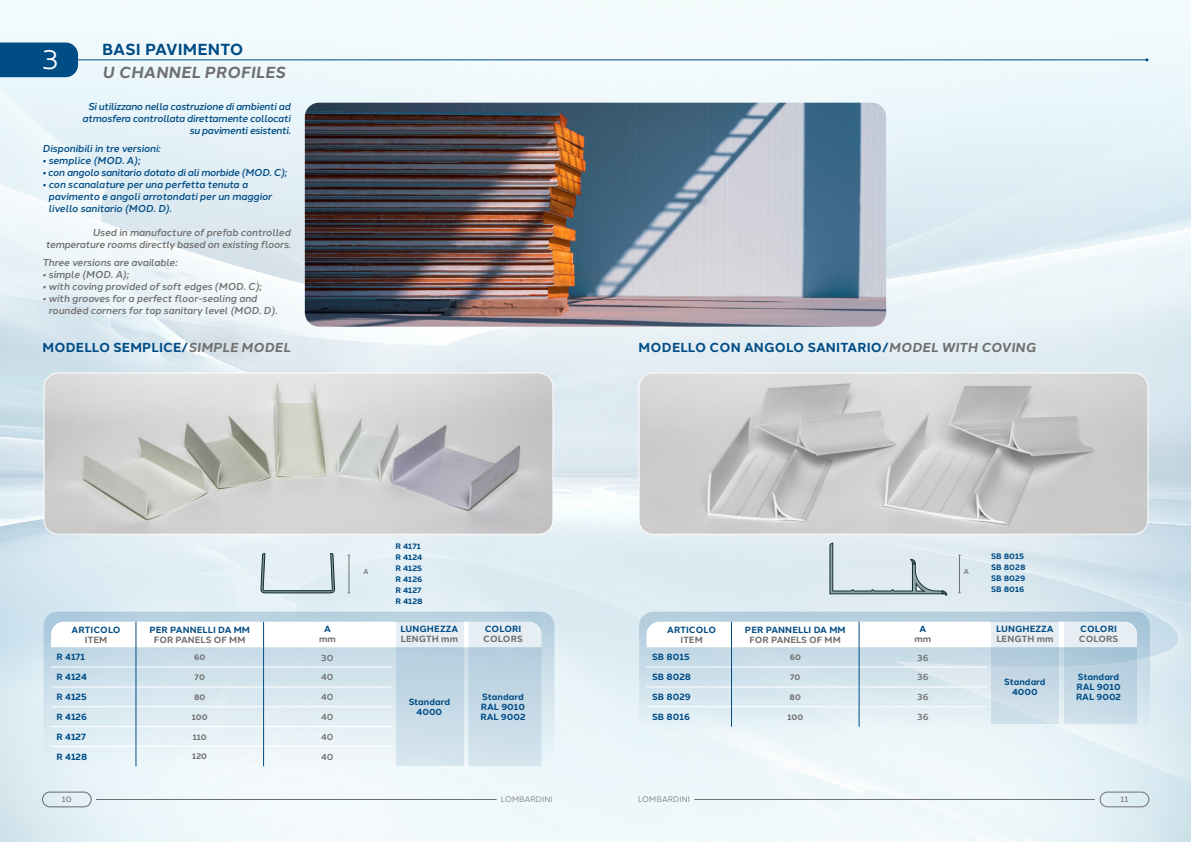
<style>
.page{position:relative;width:1191px;height:842px;background:#fff}
.page>*{position:absolute;margin:0;border:0;box-sizing:border-box;transform-origin:0 0}
.t1{font:27.5px "Halcom";color:#fff}
.t2{font:italic 700 16px "Halcom";letter-spacing:.01em;color:#706f6f}
.t3{font:700 16px "Halcom";letter-spacing:.01em;color:#004c85}
.t4{font:700 13px "Halcom";letter-spacing:.01em;color:#004c85}
.t5{font:italic 500 10px/12px "Halcom";letter-spacing:-.01em;color:#706f6f;text-align:right}
.t6{font:italic 500 10px/12px "Halcom";letter-spacing:-.03em;color:#004c85;text-align:right}
.t7{font:italic 500 10px/12px "Halcom";letter-spacing:-.01em;color:#004c85}
.t8{font:700 9px/10px "Halcom";color:#004c85;text-align:center}
.t9{font:700 9px "Halcom";letter-spacing:.005em;color:#706f6f}
.t10{font:500 9px "Halcom";color:#706f6f}
.t11{font:700 8px/11px "Halcom";color:#004c85}
.t12{font:700 8px "Halcom";color:#706f6f}
.t13{font:8px "Halcom";letter-spacing:.01em;color:#706f6f}
.t14{font:8px "Halcom";color:#706f6f}
.t15{font:500 7px "Halcom";color:#706f6f}
.s1{font-style:italic;color:#706f6f}
</style>
<div class="page">
<div style="left:0;top:43px;width:78px;height:34px;background:#004c85"></div>
<hr style="left:75px;top:59px;width:1072px;height:1px;background:#004c85">
<img style="left:305px;top:103px;width:581px;height:224px">
<svg style="left:261px;top:553px;width:74px;height:43px;background:#cad9de"></svg>
<svg style="left:829px;top:543px;width:118px;height:53px;background:#ccd9df"></svg>
<img style="left:44px;top:373px;width:509px;height:161px">
<div style="left:44px;top:372px;width:509px;height:163px;border:1px solid #fff;border-radius:14px"></div>
<img style="left:639px;top:373px;width:509px;height:161px">
<div style="left:638px;top:372px;width:510px;height:163px;border:1px solid #fff;border-radius:14px"></div>
<div style="left:44px;top:612px;width:510px;height:154px;background:linear-gradient(to bottom,#b2cddd,#ebf6f9);border-radius:14px"></div>
<div style="left:639px;top:612px;width:511px;height:119px;background:linear-gradient(to bottom,#a8c5d8,#e5f1f6);border-radius:14px"></div>
<svg style="left:51px;top:622px;width:490px;height:144px"></svg>
<svg style="left:646px;top:622px;width:491px;height:105px"></svg>
<hr style="left:349px;top:555px;width:1px;height:38px;background:#706f6f">
<hr style="left:959px;top:555px;width:1px;height:38px;background:#706f6f">
<div style="left:42px;top:792px;width:49px;height:15px;border:1px solid #706f6f;border-radius:7px"></div>
<hr style="left:96px;top:799px;width:401px;height:1px;background:#706f6f">
<hr style="left:694px;top:799px;width:400px;height:1px;background:#706f6f">
<div style="left:1100px;top:792px;width:49px;height:15px;border:1px solid #706f6f;border-radius:7px"></div>
<h2 class="t3" style="left:102px;top:36px;width:143px">BASI PAVIMENTO</h2>
<h1 class="t1" style="left:42px;top:38px;width:19px">3</h1>
<h2 class="t2" style="left:102px;top:59px;width:185px">U CHANNEL PROFILES</h2>
<p class="t6" style="left:82px;top:100px;width:210px">Si utilizzano nella costruzione di ambienti ad atmosfera controllata direttamente collocati su pavimenti esistenti.</p>
<p class="t7" style="left:43px;top:142px;width:119px">Disponibili in tre versioni:</p>
<p class="t7" style="left:43px;top:154px;width:99px">• semplice (MOD. A);</p>
<p class="t6" style="left:43px;top:166px;width:246px">• con angolo sanitario dotato di ali morbide (MOD. C);</p>
<p class="t7" style="left:49px;top:178px;width:225px;text-indent:-6px">• con scanalature per una perfetta tenuta a pavimento e angoli arrotondati per un maggior livello sanitario (MOD. D).</p>
<p class="t5" style="left:46px;top:226px;width:246px">Used in manufacture of prefab controlled temperature rooms directly based on existing floors.</p>
<p class="t5" style="left:43px;top:256px;width:136px">Three versions are available:</p>
<p class="t5" style="left:43px;top:268px;width:88px">• simple (MOD. A);</p>
<p class="t5" style="left:43px;top:280px;width:220px">• with coving provided of soft edges (MOD. C);</p>
<p class="t5" style="left:49px;top:292px;width:230px;text-align:left;text-indent:-6px">• with grooves for a perfect floor-sealing and rounded corners for top sanitary level (MOD. D).</p>
<h3 class="t4" style="left:43px;top:337px;width:249px">MODELLO SEMPLICE/<span class="s1">SIMPLE MODEL</span></h3>
<h3 class="t4" style="left:638px;top:337px;width:399px">MODELLO CON ANGOLO SANITARIO/<span class="s1">MODEL WITH COVING</span></h3>
<p class="t11" style="left:395px;top:540px;width:29px">R 4171<br>R 4124<br>R 4125<br>R 4126<br>R 4127<br>R 4128</p>
<p class="t11" style="left:991px;top:550px;width:36px">SB 8015<br>SB 8028<br>SB 8029<br>SB 8016</p>
<p class="t15" style="left:363px;top:565px;width:7px">A</p>
<p class="t15" style="left:963px;top:565px;width:7px">A</p>
<p class="t8" style="left:72px;top:624px;width:51px">ARTICOLO</p>
<p class="t9" style="left:85px;top:632px;width:24px">ITEM</p>
<p class="t8" style="left:149px;top:624px;width:102px">PER PANNELLI DA MM</p>
<p class="t9" style="left:154px;top:632px;width:93px">FOR PANELS OF MM</p>
<p class="t8" style="left:324px;top:624px;width:8px">A</p>
<p class="t9" style="left:319px;top:632px;width:18px">mm</p>
<p class="t8" style="left:400px;top:624px;width:59px">LUNGHEZZA</p>
<p class="t9" style="left:401px;top:632px;width:59px">LENGTH mm</p>
<p class="t8" style="left:485px;top:624px;width:38px">COLORI</p>
<p class="t9" style="left:483px;top:632px;width:41px">COLORS</p>
<p class="t8" style="left:667px;top:624px;width:51px">ARTICOLO</p>
<p class="t9" style="left:680px;top:632px;width:24px">ITEM</p>
<p class="t8" style="left:745px;top:624px;width:102px">PER PANNELLI DA MM</p>
<p class="t9" style="left:749px;top:632px;width:93px">FOR PANELS OF MM</p>
<p class="t8" style="left:919px;top:624px;width:8px">A</p>
<p class="t9" style="left:914px;top:632px;width:18px">mm</p>
<p class="t8" style="left:996px;top:624px;width:59px">LUNGHEZZA</p>
<p class="t9" style="left:996px;top:632px;width:59px">LENGTH mm</p>
<p class="t8" style="left:1080px;top:624px;width:38px">COLORI</p>
<p class="t9" style="left:1078px;top:632px;width:41px">COLORS</p>
<p class="t8" style="left:57px;top:652px;width:30px">R 4171</p>
<p class="t12" style="left:194px;top:651px;width:13px">60</p>
<p class="t10" style="left:321px;top:650px;width:14px">30</p>
<p class="t8" style="left:652px;top:652px;width:39px">SB 8015</p>
<p class="t12" style="left:789px;top:651px;width:13px">60</p>
<p class="t10" style="left:917px;top:650px;width:13px">36</p>
<p class="t8" style="left:57px;top:671px;width:32px">R 4124</p>
<p class="t12" style="left:195px;top:671px;width:12px">70</p>
<p class="t10" style="left:321px;top:670px;width:14px">40</p>
<p class="t8" style="left:57px;top:691px;width:32px">R 4125</p>
<p class="t12" style="left:194px;top:691px;width:13px">80</p>
<p class="t10" style="left:321px;top:690px;width:14px">40</p>
<p class="t8" style="left:57px;top:711px;width:32px">R 4126</p>
<p class="t12" style="left:192px;top:710px;width:17px">100</p>
<p class="t10" style="left:321px;top:710px;width:14px">40</p>
<p class="t8" style="left:57px;top:731px;width:31px">R 4127</p>
<p class="t12" style="left:193px;top:730px;width:16px">110</p>
<p class="t10" style="left:321px;top:729px;width:14px">40</p>
<p class="t8" style="left:57px;top:751px;width:32px">R 4128</p>
<p class="t12" style="left:192px;top:750px;width:16px">120</p>
<p class="t10" style="left:321px;top:749px;width:14px">40</p>
<p class="t8" style="left:409px;top:696px;width:43px">Standard<br>4000</p>
<p class="t8" style="left:480px;top:691px;width:47px;text-align:left">Standard<br>RAL 9010<br>RAL 9002</p>
<p class="t8" style="left:652px;top:671px;width:40px">SB 8028</p>
<p class="t12" style="left:790px;top:671px;width:12px">70</p>
<p class="t10" style="left:917px;top:670px;width:13px">36</p>
<p class="t8" style="left:652px;top:691px;width:40px">SB 8029</p>
<p class="t12" style="left:789px;top:691px;width:13px">80</p>
<p class="t10" style="left:917px;top:690px;width:13px">36</p>
<p class="t8" style="left:652px;top:711px;width:39px">SB 8016</p>
<p class="t12" style="left:787px;top:710px;width:17px">100</p>
<p class="t10" style="left:917px;top:710px;width:13px">36</p>
<p class="t8" style="left:1004px;top:676px;width:43px">Standard<br>4000</p>
<p class="t8" style="left:1076px;top:671px;width:47px;text-align:left">Standard<br>RAL 9010<br>RAL 9002</p>
<p class="t14" style="left:62px;top:793px;width:12px">10</p>
<p class="t13" style="left:501px;top:793px;width:54px">LOMBARDINI</p>
<p class="t13" style="left:638px;top:793px;width:54px">LOMBARDINI</p>
<p class="t14" style="left:1120px;top:793px;width:10px">11</p>
</div>
